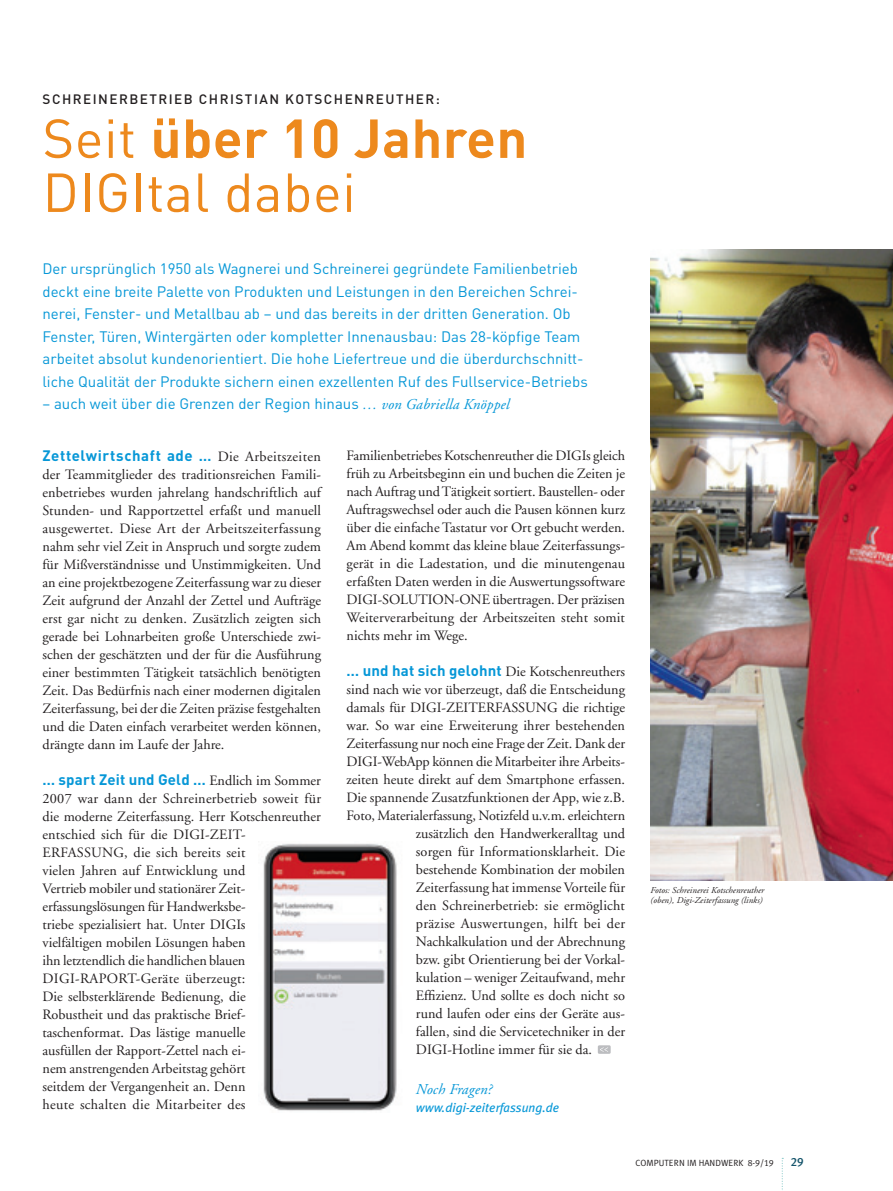
<style>
.page{position:relative;width:893px;height:1191px;background:#fff}
.page>*{position:absolute;margin:0;border:0;box-sizing:border-box;transform-origin:0 0}
._1_Artikelhead{font:700 54px "DINOT";letter-spacing:.01em;color:#ed891d}
._1_Artikelhead-2{font:54px "DINOT";letter-spacing:.01em;color:#ed891d}
._2_Einleitung_10_pt{font:15px/22.5px "DINOT";color:#0697d7}
._3_Fließtext{font:700 15px "DINOT";letter-spacing:.035em;color:#0697d7}
._3_Fließtext-2{font:700 15px "DINOT";letter-spacing:.01em;color:#0697d7}
._2_Autor_nach_Einlei{font:italic 15px "Adobe Garamond LT";letter-spacing:.01em;color:#0697d7}
._3_Fließtext-3{font:14.25px/18px "Adobe Garamond LT";color:#231f20;text-align:justify}
._3_Fließtext-4{font:14.25px "Adobe Garamond LT";letter-spacing:.025em;color:#231f20}
.Overline_schwarz{font:500 13.5px "DINOT";letter-spacing:.11em;color:#231f20}
._3_Fließtext-5{font:italic 12.75px "Meta Plus";color:#0697d7}
._3_Fließtext-6{font:12px "Meta Plus Medium Caps";color:#16556c}
._4_Bildlegende{font:italic 9px/10.5px "Adobe Garamond LT";letter-spacing:.005em;color:#231f20}
._2_Einleitung_10_pt-2{font:9px "Meta Plus Normal Caps";color:#231f20}
.s1{font-weight:400}
.s2{font-family:"Adobe Garamond LT";font-style:italic}
.s3{font-family:"Adobe Garamond LT";font-weight:400;font-size:14.25px;color:#231f20}
.s4{font-family:"DINOT";font-weight:700;font-size:15px;color:#0697d7}
</style>
<div class="page">
<div style="left:598px;top:1045px;width:13px;height:8px;background:#bcbdc0;border-radius:2px"></div>
<svg style="left:600px;top:1047px;width:8px;height:5px"></svg>
<svg style="left:782px;top:1157px;width:1px;height:33px"></svg>
<img style="left:651px;top:250px;width:242px;height:630px">
<img style="left:263px;top:843px;width:134px;height:268px">
<p class="Overline_schwarz" style="left:43px;top:90px;width:399px">SCHREINERBETRIEB CHRISTIAN KOTSCHENREUTHER:</p>
<p class="_1_Artikelhead" style="left:43px;top:102px;width:486px"><span class="s1">Seit</span> über 10 Jahren</p>
<p class="_1_Artikelhead-2" style="left:43px;top:156px;width:315px">DIGItal dabei</p>
<p class="_2_Einleitung_10_pt" style="left:43px;top:257px;width:547px">Der ursprünglich 1950 als Wagnerei und Schreinerei gegründete Familienbetrieb deckt eine breite Palette von Produkten und Leistungen in den Bereichen Schrei&shy;nerei, Fenster- und Metallbau ab – und das bereits in der dritten Generation. Ob Fenster, Türen, Wintergärten oder kompletter Innenausbau: Das 28-köpfige Team arbeitet absolut kundenorientiert. Die hohe Liefertreue und die überdurchschnitt&shy;liche Qualität der Produkte sichern einen exzellenten Ruf des Fullservice-Betriebs</p>
<p class="_2_Einleitung_10_pt" style="left:43px;top:392px;width:469px">– auch weit über die Grenzen der Region hinaus <span class="s2">… von Gabriella Knöppel</span></p>
<p class="_3_Fließtext" style="left:43px;top:445px;width:280px">Zettelwirtschaft ade … <span class="s3">Die Arbeitszeiten</span></p>
<p class="_3_Fließtext-3" style="left:43px;top:465px;width:280px">der Teammitglieder des traditionsreichen Famili&shy;enbetriebes wurden jahrelang handschriftlich auf Stunden- und Rapportzettel erfaßt und manuell ausgewertet. Diese Art der Arbeitszeiterfassung nahm sehr viel Zeit in Anspruch und sorgte zudem für Mißverständnisse und Unstimmigkeiten. Und an eine projektbezogene Zeiterfassung war zu dieser Zeit aufgrund der Anzahl der Zettel und Aufträge erst gar nicht zu denken. Zusätzlich zeigten sich gerade bei Lohnarbeiten große Unterschiede zwi&shy;schen der geschätzten und der für die Ausführung einer bestimmten Tätigkeit tatsächlich benötigten Zeit. Das Bedürfnis nach einer modernen digitalen Zeiterfassung, bei der die Zeiten präzise festgehalten und die Daten einfach verarbeitet werden können, drängte dann im Laufe der Jahre.</p>
<p class="_3_Fließtext-2" style="left:43px;top:769px;width:280px">… spart Zeit und Geld … <span class="s3">Endlich im Sommer</span></p>
<p class="_3_Fließtext-3" style="left:43px;top:789px;width:280px;text-align:left">2007 war dann der Schreinerbetrieb soweit für die moderne Zeiterfassung. Herr Kotschenreuther entschied sich für die DIGI-ZEIT-ERFASSUNG, die sich bereits seit<br>vielen Jahren auf Entwicklung und<br>Vertrieb mobiler und stationärer Zeit&shy;erfassungslösungen für Handwerksbe-<br>triebe spezialisiert hat. Unter DIGIs<br>vielfältigen mobilen Lösungen haben<br>ihn letztendlich die handlichen blauen DIGI-RAPORT-Geräte überzeugt:<br>Die selbsterklärende Bedienung, die<br>Robustheit und das praktische Brief&shy;taschenformat. Das lästige manuelle<br>ausfüllen der Rapport-Zettel nach ei-<br>nem anstrengenden Arbeitstag gehört<br>seitdem der Vergangenheit an. Denn<br>heute schalten die Mitarbeiter des</p>
<p class="_3_Fließtext-3" style="left:347px;top:446px;width:280px">Familienbetriebes Kotschenreuther die DIGIs gleich früh zu Arbeitsbeginn ein und buchen die Zeiten je nach Auftrag und Tätigkeit sortiert. Baustellen- oder Auftragswechsel oder auch die Pausen können kurz über die einfache Tastatur vor Ort gebucht werden.<br>Am Abend kommt das kleine blaue Zeiterfassungs&shy;gerät in die Ladestation, und die minutengenau erfaßten Daten werden in die Auswertungssoftware DIGI-SOLUTION-ONE übertragen. Der präzisen Weiterverarbeitung der Arbeitszeiten steht somit nichts mehr im Wege.</p>
<p class="_3_Fließtext-3" style="left:347px;top:662px;width:280px"><span class="s4">… und hat sich gelohnt</span> Die Kotschenreuthers</p>
<p class="_3_Fließtext-3" style="left:347px;top:680px;width:280px">sind nach wie vor überzeugt, daß die Entscheidung</p>
<p class="_3_Fließtext-3" style="left:347px;top:698px;width:280px">damals für DIGI-ZEITERFASSUNG die richtige</p>
<p class="_3_Fließtext-3" style="left:347px;top:716px;width:280px">war. So war eine Erweiterung ihrer bestehenden</p>
<p class="_3_Fließtext-3" style="left:347px;top:734px;width:280px">Zeiterfassung nur noch eine Frage der Zeit. Dank der</p>
<p class="_3_Fließtext-3" style="left:347px;top:752px;width:280px">DIGI-WebApp können die Mitarbeiter ihre Arbeits-</p>
<p class="_3_Fließtext-3" style="left:347px;top:770px;width:280px">zeiten heute direkt auf dem Smartphone erfassen.</p>
<p class="_3_Fließtext-3" style="left:347px;top:788px;width:280px">Die spannende Zusatzfunktionen der App, wie z.B.</p>
<p class="_3_Fließtext-3" style="left:347px;top:806px;width:280px">Foto, Materialerfassung, Notizfeld u.v.m. erleichtern</p>
<p class="_3_Fließtext-3" style="left:416px;top:824px;width:211px">zusätzlich den Handwerkeralltag und</p>
<p class="_3_Fließtext-3" style="left:416px;top:842px;width:211px">sorgen für Informationsklarheit. Die</p>
<p class="_3_Fließtext-3" style="left:416px;top:860px;width:211px">bestehende Kombination der mobilen</p>
<p class="_3_Fließtext-3" style="left:416px;top:878px;width:211px">Zeiterfassung hat immense Vorteile für</p>
<p class="_3_Fließtext-3" style="left:416px;top:896px;width:210px">den Schreinerbetrieb: sie ermöglicht</p>
<p class="_3_Fließtext-4" style="left:416px;top:915px;width:211px">präzise Auswertungen, hilft bei der</p>
<p class="_3_Fließtext-3" style="left:416px;top:932px;width:211px">Nachkalkulation und der Abrechnung</p>
<p class="_3_Fließtext-3" style="left:416px;top:950px;width:211px">bzw. gibt Orientierung bei der Vorkal-</p>
<p class="_3_Fließtext-3" style="left:416px;top:968px;width:211px">kulation – weniger Zeitaufwand, mehr</p>
<p class="_3_Fließtext-3" style="left:416px;top:986px;width:211px">Effizienz. Und sollte es doch nicht so</p>
<p class="_3_Fließtext-3" style="left:416px;top:1004px;width:211px">rund laufen oder eins der Geräte aus-</p>
<p class="_3_Fließtext-3" style="left:416px;top:1022px;width:211px">fallen, sind die Servicetechniker in der</p>
<p class="_3_Fließtext-3" style="left:416px;top:1040px;width:178px">DIGI-Hotline immer für sie da.</p>
<p class="_2_Autor_nach_Einlei" style="left:416px;top:1080px;width:78px">Noch Fragen?</p>
<p class="_3_Fließtext-5" style="left:416px;top:1100px;width:145px">www.digi-zeiterfassung.de</p>
<p class="_4_Bildlegende" style="left:651px;top:884px;width:115px">Fotos: Schreinerei Kotschenreuther (oben), Digi-Zeiterfassung (links)</p>
<p class="_2_Einleitung_10_pt-2" style="left:636px;top:1157px;width:140px">COMPUTERN IM HANDWERK 8-9/19</p>
<p class="_3_Fließtext-6" style="left:791px;top:1155px;width:14px">29</p>
</div>
